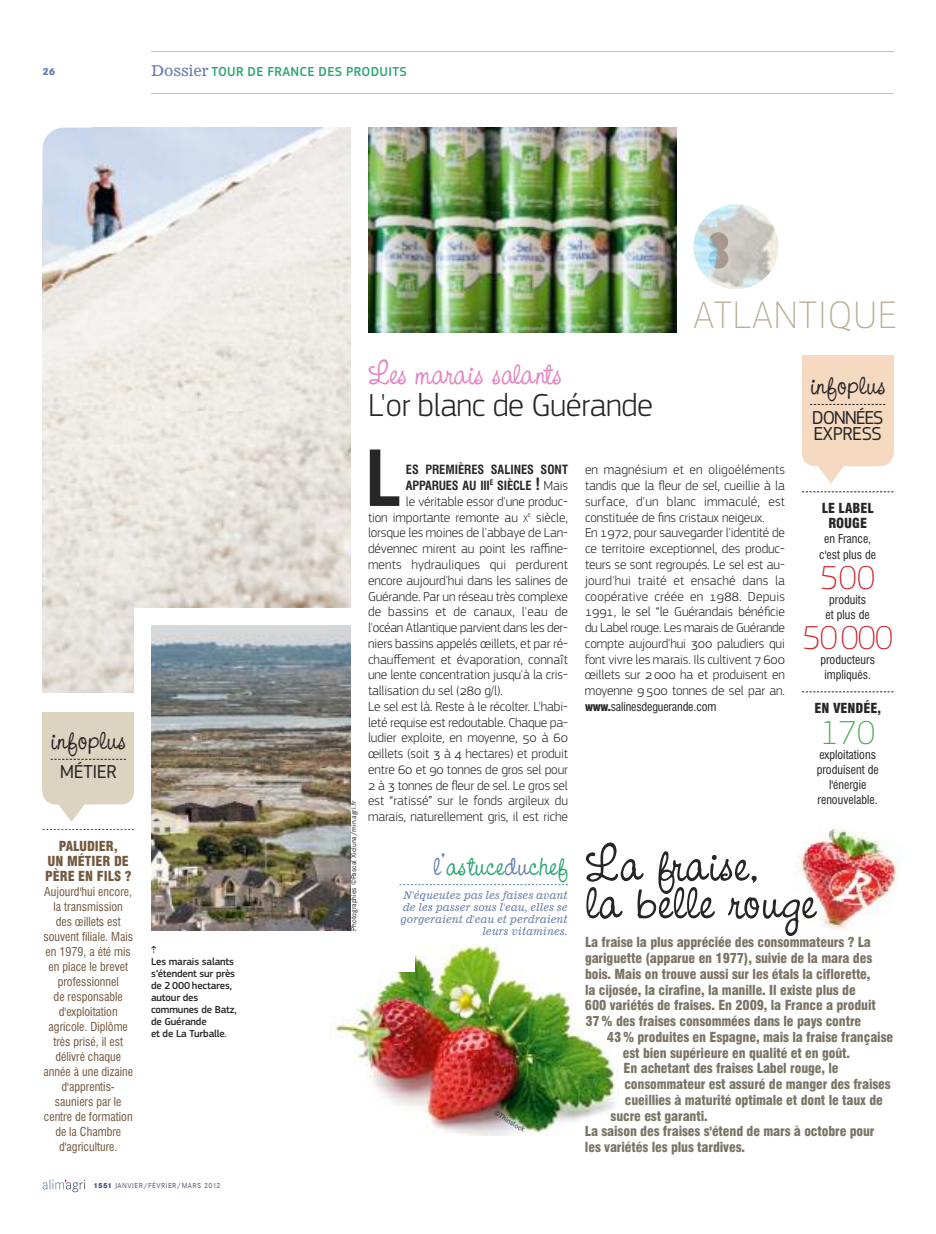
<style>
.page{position:relative;width:936px;height:1234px;background:#fff}
.page>*{position:absolute;margin:0;border:0;box-sizing:border-box;transform-origin:0 0}
.t1{font:700 condensed 75px "Swiss 721 BT";color:#272627}
.t2{font:56.55px "CAC Pinafore";color:#272627}
.t3{font:100 39.75px "PF Square Sans Pro";letter-spacing:.025em;color:#b8ad95}
.t4{font:36px "CAC Pinafore";letter-spacing:-.015em;color:#e486c4}
.t5{font:100 34.5px "PF Square Sans Pro";letter-spacing:-.015em;color:#cc262b}
.t6{font:100 34.5px "PF Square Sans Pro";color:#49aa56}
.t7{font:300 33px "PF Square Sans Pro";letter-spacing:-.015em;color:#272627}
.t8{font:31.5px "CAC Pinafore";color:#272627}
.t9{font:31.5px "CAC Pinafore";color:#2da570}
.t10{font:19.5px/16.5px "PF Square Sans Pro";letter-spacing:-.04em;color:#272627}
.t11{font:19.5px "PF Square Sans Pro";letter-spacing:-.02em;color:#272627}
.t12{font:300 13.5px/15.8px "PF Square Sans Pro";letter-spacing:-.01em;color:#272627}
.t13{font:900 condensed 13.5px/15.8px "Swiss 721 BT";letter-spacing:-.01em;color:#7a7465}
.t14{font:500 13.5px "PF Square Sans Pro";letter-spacing:.02em;color:#2da570}
.t15{font:900 condensed 13.5px/15px "Swiss 721 BT";color:#72593f;text-align:center}
.t16{font:900 condensed 13.5px/15px "Swiss 721 BT";color:#272627;text-align:center}
.t17{font:700 condensed 12.3px/15.8px "Swiss 721 BT";color:#272627}
.t18{font:condensed 12px/15px "Swiss 721 BT";color:#72593f;text-align:center}
.t19{font:condensed 12px/15px "Swiss 721 BT";color:#272627;text-align:center}
.t20{font:10.5px/12px "News 701 BT Italic A";color:#6880ad;text-align:right}
.t21{font:500 10.5px/12px "PF Square Sans Pro";letter-spacing:-.015em;color:#272627}
.t22{font:800 10.5px "Corporate S";color:#6880ad}
.t23{font:7.5px "Corporate S";color:#272627}
.t24{font:7.5px "Corporate S";letter-spacing:.06em;color:#48526a}
.s1{font-family:"News 701 BT Roman A";font-weight:400;font-size:15px;color:#6880ad}
.s2{font-weight:800}
.s3{font-size:16.5px}
.s4{font-family:"PF Square Sans Pro";font-weight:300;font-stretch:normal;font-size:13.5px}
.s5{font-size:10.2px}
.s6{font-weight:900}
.s7{color:#6880ad}
</style>
<div class="page">
<img style="left:796px;top:829px;width:107px;height:101px">
<img style="left:331px;top:944px;width:287px;height:190px">
<img style="left:43px;top:128px;width:308px;height:564px">
<div style="left:134px;top:608px;width:280px;height:363px;background:#fff"></div>
<img style="left:151px;top:625px;width:200px;height:304px">
<img style="left:368px;top:128px;width:308px;height:205px">
<hr style="left:151px;top:51px;width:742px;height:1px;background:#b3c0d6">
<hr style="left:151px;top:94px;width:742px;height:1px;background:#b3c0d6">
<svg style="left:43px;top:1179px;width:42px;height:12px"></svg>
<div style="left:43px;top:711px;width:91px;height:93px;background:#dcd4c0;border-radius:13px"></div>
<div style="left:43px;top:711px;width:91px;height:79px;background:#dcd4c0"></div>
<svg style="left:51px;top:758px;width:75px;height:1px"></svg>
<svg style="left:56px;top:804px;width:31px;height:17px"></svg>
<svg style="left:399px;top:884px;width:169px;height:1px"></svg>
<img style="left:693px;top:204px;width:85px;height:85px">
<img style="left:708px;top:232px;width:20px;height:19px;border-radius:50%">
<img style="left:708px;top:249px;width:20px;height:19px">
<svg style="left:802px;top:491px;width:91px;height:1px"></svg>
<div style="left:801px;top:360px;width:92px;height:106px;background:#f5d9c1;border-radius:13px"></div>
<div style="left:801px;top:355px;width:92px;height:97px;background:#f5d9c1"></div>
<svg style="left:810px;top:404px;width:75px;height:1px"></svg>
<svg style="left:815px;top:466px;width:31px;height:17px"></svg>
<svg style="left:802px;top:691px;width:91px;height:1px"></svg>
<p class="t22" style="left:43px;top:65px;width:14px">26</p>
<p class="t14" style="left:151px;top:67px;width:257px"><span class="s1">Dossier</span> TOUR DE FRANCE DES PRODUITS</p>
<h3 class="t3" style="left:693px;top:301px;width:205px">ATLANTIQUE</h3>
<h3 class="t8" style="left:51px;top:720px;width:77px">infoplus</h3>
<h3 class="t11" style="left:60px;top:765px;width:58px">MÉTIER</h3>
<p class="t15" style="left:45px;top:839px;width:88px">PALUDIER,<br>UN MÉTIER DE<br>PÈRE EN FILS ?</p>
<p class="t18" style="left:43px;top:885px;width:91px">Aujourd'hui encore, la transmission<br>des œillets est souvent filiale. Mais en 1979, a été mis en place le brevet professionnel<br>de responsable d'exploitation agricole. Diplôme très prisé, il est délivré chaque année à une dizaine d'apprentis&shy;sauniers par le centre de formation de la Chambre d'agriculture.</p>
<p class="t21" style="left:151px;top:943px;width:87px">⇡<br>Les marais salants s’étendent sur près de 2 000 hectares, autour des communes de Batz, de Guérande<br>et de La Turballe.</p>
<p class="t24" style="left:94px;top:1180px;width:128px"><span class="s2">1551</span> JANVIER/FÉVRIER/MARS 2012</p>
<p class="t23" style="left:349px;top:930px;width:131px;rotate:-90deg">PHOTOGRAPHIES ©PASCAL XICLUNA/MIN.AGRI.FR</p>
<h3 class="t4" style="left:368px;top:350px;width:195px">Les marais salants</h3>
<h3 class="t7" style="left:368px;top:394px;width:286px">L'or blanc de Guérande</h3>
<h1 class="t1" style="left:365px;top:449px;width:38px">L</h1>
<p class="t17" style="left:406px;top:463px;width:163px">ES PREMIÈRES SALINES SONT<br>APPARUES AU III<sup>E</sup> SIÈCLE <span class="s3">!</span> <span class="s4">Mais</span></p>
<p class="t12" style="left:368px;top:494px;width:201px;text-indent:38px">le véritable essor d'une produc&shy;tion importante remonte au <span class="s5">x</span><sup>E</sup> siècle, lorsque les moines de l'abbaye de Lan&shy;dévennec mirent au point les raffine&shy;ments hydrauliques qui perdurent encore aujourd'hui dans les salines de Guérande. Par un réseau très complexe de bassins et de canaux, l'eau de l'océan Atlantique parvient dans les der&shy;niers bassins appelés œillets, et par ré&shy;chauffement et évaporation, connaît une lente concentration jusqu'à la cris&shy;tallisation du sel (280 g/l).<br>Le sel est là. Reste à le récolter. L'habi&shy;leté requise est redoutable. Chaque pa&shy;ludier exploite, en moyenne, 50 à 60 œillets (soit 3 à 4 hectares) et produit entre 60 et 90 tonnes de gros sel pour 2 à 3 tonnes de fleur de sel. Le gros sel est “ratissé” sur le fonds argileux du marais, naturellement gris, il est riche</p>
<p class="t12" style="left:585px;top:463px;width:201px">en magnésium et en oligoéléments tandis que la fleur de sel, cueillie à la surface, d'un blanc immaculé, est constituée de fins cristaux neigeux.<br>En 1972, pour sauvegarder l'identité de ce territoire exceptionnel, des produc&shy;teurs se sont regroupés. Le sel est au&shy;jourd'hui traité et ensaché dans la coopérative créée en 1988. Depuis 1991, le sel “le Guérandais bénéficie du Label rouge. Les marais de Guérande compte aujourd'hui 300 paludiers qui font vivre les marais. Ils cultivent 7600 œillets sur 2000 ha et produisent en moyenne 9500 tonnes de sel par an.</p>
<p class="t19" style="left:585px;top:699px;width:133px"><span class="s6">www.</span>salinesdeguerande.com</p>
<h3 class="t8" style="left:810px;top:365px;width:77px">infoplus</h3>
<h3 class="t10" style="left:812px;top:410px;width:73px">DONNÉES<br>EXPRESS</h3>
<p class="t16" style="left:821px;top:502px;width:53px">LE LABEL<br>ROUGE</p>
<p class="t19" style="left:819px;top:532px;width:58px">en France, c'est plus de</p>
<h3 class="t5" style="left:820px;top:565px;width:56px">500</h3>
<p class="t19" style="left:825px;top:592px;width:46px;text-align:left">produits et plus de</p>
<h3 class="t5" style="left:802px;top:625px;width:92px">50000</h3>
<p class="t19" style="left:820px;top:652px;width:56px">producteurs impliqués.</p>
<p class="t16" style="left:814px;top:702px;width:68px">EN VENDÉE,</p>
<h3 class="t6" style="left:820px;top:720px;width:56px">170</h3>
<p class="t19" style="left:816px;top:747px;width:63px">exploitations produisent de l'énergie renouvelable.</p>
<h3 class="t9" style="left:433px;top:845px;width:136px"><span class="s7">l’</span>astuce<span class="s7">du</span>chef</h3>
<p class="t20" style="left:401px;top:890px;width:168px">N'équeutez pas les faises avant de les passer sous l'eau, elles se gorgeraient d'eau et perdraient leurs vitamines.</p>
<p class="t23" style="left:497px;top:1108px;width:36px;rotate:31deg">©THINSTOCK</p>
<h2 class="t2" style="left:585px;top:828px;width:176px">La fraise,</h2>
<h2 class="t2" style="left:585px;top:866px;width:232px">la belle rouge</h2>
<p class="t13" style="left:585px;top:935px;width:292px">La fraise la plus appréciée des consommateurs ? La gariguette (apparue en 1977), suivie de la mara des bois. Mais on trouve aussi sur les étals la ciflorette, la cijosée, la cirafine, la manille. Il existe plus de 600 variétés de fraises. En 2009, la France a produit 37% des fraises consommées dans le pays contre</p>
<p class="t13" style="left:607px;top:1029px;width:288px">43% produites en Espagne, mais la fraise française</p>
<p class="t13" style="left:622px;top:1045px;width:229px">est bien supérieure en qualité et en goût.</p>
<p class="t13" style="left:623px;top:1061px;width:216px">En achetant des fraises Label rouge, le</p>
<p class="t13" style="left:624px;top:1077px;width:268px">consommateur est assuré de manger des fraises</p>
<p class="t13" style="left:625px;top:1092px;width:259px">cueillies à maturité optimale et dont le taux de</p>
<p class="t13" style="left:610px;top:1108px;width:99px">sucre est garanti.</p>
<p class="t13" style="left:585px;top:1124px;width:291px">La saison des fraises s'étend de mars à octobre pour</p>
<p class="t13" style="left:585px;top:1140px;width:161px">les variétés les plus tardives.</p>
</div>
